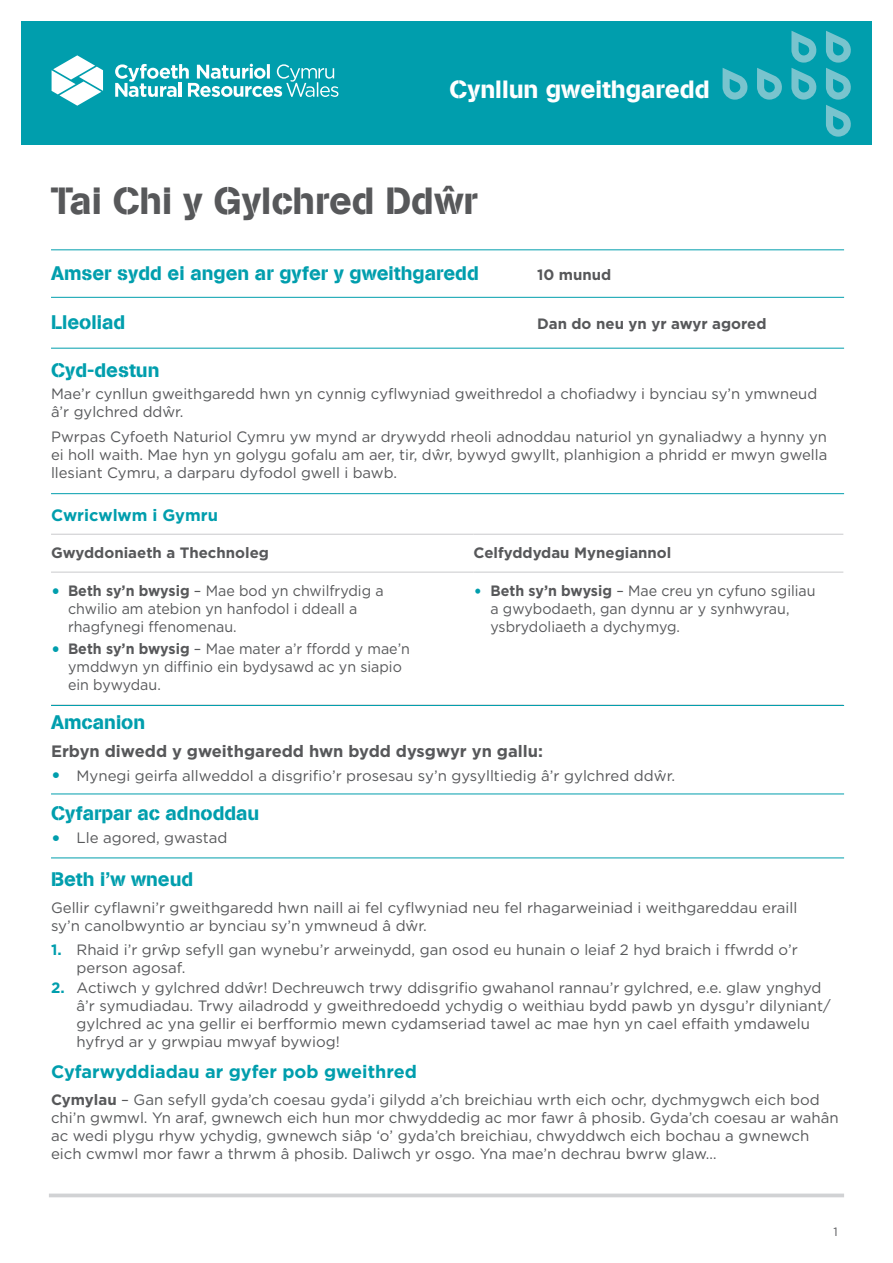
<style>
.page{position:relative;width:893px;height:1263px;background:#fff}
.page>*{position:absolute;margin:0;border:0;box-sizing:border-box;transform-origin:0 0}
.t1{font:37.5px "AG Book Stencil";color:#57585a}
.t2{font:24.75px "AG Book Stencil";color:#fff}
.t3{font:19.5px "AG Book Stencil";color:#009ead}
.t4{font:700 18px "Gotham";color:#009ead}
.t5{font:700 16.5px "Gotham";color:#57585a}
.t6{font:700 16.5px "Gotham";color:#009ead}
.t7{font:15px/18px "Gotham";color:#57585a}
.t8{font:15px/18px "Gotham";color:#57585a;scale:.95 1}
.t9{font:700 15px "Gotham";color:#57585a}
.t10{font:12px "Gotham";color:#57585a}
.s1{font-weight:700;font-size:19.5px;color:#009ead}
.s2{font-weight:700}
.s3{font-size:19.5px;color:#009ead}
.s4{font-weight:700;color:#009ead}
</style>
<div class="page">
<hr style="left:51px;top:534px;width:422px;height:1px;background:#c9cacc">
<hr style="left:473px;top:534px;width:370px;height:1px;background:#c9cacc">
<hr style="left:51px;top:572px;width:422px;height:1px;background:#c9cacc">
<hr style="left:473px;top:572px;width:370px;height:1px;background:#c9cacc">
<svg style="left:49px;top:1193px;width:795px;height:4px;background:#d7d8da"></svg>
<hr style="left:51px;top:297px;width:793px;height:1px;background:#009ead">
<hr style="left:51px;top:348px;width:793px;height:1px;background:#009ead">
<hr style="left:51px;top:249px;width:793px;height:1px;background:#009ead">
<hr style="left:51px;top:493px;width:793px;height:1px;background:#009ead">
<hr style="left:51px;top:793px;width:793px;height:1px;background:#009ead">
<hr style="left:51px;top:857px;width:793px;height:1px;background:#009ead">
<div style="left:21px;top:21px;width:851px;height:124px;background:#009ead"></div>
<svg style="left:52px;top:55px;width:51px;height:51px"></svg>
<svg style="left:115px;top:64px;width:223px;height:33px"></svg>
<svg style="left:757px;top:68px;width:25px;height:32px"></svg>
<svg style="left:722px;top:68px;width:26px;height:32px"></svg>
<svg style="left:791px;top:31px;width:26px;height:69px"></svg>
<svg style="left:826px;top:31px;width:25px;height:106px"></svg>
<hr style="left:51px;top:705px;width:793px;height:1px;background:#009ead">
<h2 class="t2" style="left:449px;top:75px;width:262px">Cynllun gweithgaredd</h2>
<h1 class="t1" style="left:51px;top:178px;width:428px">Tai Chi y Gylchred Dd ˆwr</h1>
<h3 class="t3" style="left:51px;top:261px;width:429px">Amser sydd ei angen ar gyfer y gweithgaredd</h3>
<p class="t9" style="left:537px;top:264px;width:76px">10 munud</p>
<h3 class="t3" style="left:51px;top:311px;width:76px">Lleoliad</h3>
<p class="t9" style="left:537px;top:314px;width:231px">Dan do neu yn yr awyr agored</p>
<h3 class="t3" style="left:51px;top:359px;width:110px">Cyd-destun</h3>
<p class="t7" style="left:51px;top:385px;width:768px">Mae’r cynllun gweithgaredd hwn yn cynnig cyflwyniad gweithredol a chofiadwy i bynciau sy’n ymwneud â’r gylchred ddŵr.</p>
<p class="t7" style="left:51px;top:427px;width:778px;text-align:justify">Pwrpas Cyfoeth Naturiol Cymru yw mynd ar drywydd rheoli adnoddau naturiol yn gynaliadwy a hynny yn ei holl waith. Mae hyn yn golygu gofalu am aer, tir, dŵr, bywyd gwyllt, planhigion a phridd er mwyn gwella llesiant Cymru, a darparu dyfodol gwell i bawb.</p>
<p class="t6" style="left:51px;top:504px;width:168px">Cwricwlwm i Gymru</p>
<p class="t9" style="left:51px;top:542px;width:220px">Gwyddoniaeth a Thechnoleg</p>
<p class="t9" style="left:473px;top:542px;width:199px">Celfyddydau Mynegiannol</p>
<p class="t8" style="left:68px;top:582px;width:334px;text-indent:-17px"><span class="s1">•</span> <span class="s2">Beth sy’n bwysig</span> – Mae bod yn chwilfrydig a chwilio am atebion yn hanfodol i ddeall a rhagfynegi ffenomenau.</p>
<p class="t8" style="left:68px;top:640px;width:361px;text-indent:-17px"><span class="s1">•</span> <span class="s2">Beth sy’n bwysig</span> – Mae mater a’r ffordd y mae’n ymddwyn yn diffinio ein bydysawd ac yn siapio ein bywydau.</p>
<p class="t8" style="left:490px;top:582px;width:344px;text-indent:-17px"><span class="s3">•</span> <span class="s2">Beth sy’n bwysig</span> – Mae creu yn cyfuno sgiliau a gwybodaeth, gan dynnu ar y synhwyrau, ysbrydoliaeth a dychymyg.</p>
<h3 class="t3" style="left:51px;top:710px;width:96px">Amcanion</h3>
<p class="t5" style="left:51px;top:740px;width:493px">Erbyn diwedd y gweithgaredd hwn bydd dysgwyr yn gallu:</p>
<p class="t7" style="left:51px;top:766px;width:626px"><span class="s1">•</span> Mynegi geirfa allweddol a disgrifio’r prosesau sy’n gysylltiedig â’r gylchred ddŵr.</p>
<h3 class="t3" style="left:51px;top:802px;width:210px">Cyfarpar ac adnoddau</h3>
<p class="t7" style="left:51px;top:829px;width:178px"><span class="s1">•</span> Lle agored, gwastad</p>
<h3 class="t3" style="left:51px;top:868px;width:144px">Beth i’w wneud</h3>
<p class="t7" style="left:51px;top:898px;width:748px">Gellir cyflawni’r gweithgaredd hwn naill ai fel cyflwyniad neu fel rhagarweiniad i weithgareddau eraill sy’n canolbwyntio ar bynciau sy’n ymwneud â dŵr.</p>
<p class="t7" style="left:77px;top:941px;width:723px;text-indent:-26px"><span class="s4">1.</span> Rhaid i’r grŵp sefyll gan wynebu’r arweinydd, gan osod eu hunain o leiaf 2 hyd braich i ffwrdd o’r person agosaf.</p>
<p class="t7" style="left:77px;top:979px;width:756px;text-indent:-26px"><span class="s4">2.</span> Actiwch y gylchred ddŵr! Dechreuwch trwy ddisgrifio gwahanol rannau’r gylchred, e.e. glaw ynghyd â’r symudiadau. Trwy ailadrodd y gweithredoedd ychydig o weithiau bydd pawb yn dysgu’r dilyniant/ gylchred ac yna gellir ei berfformio mewn cydamseriad tawel ac mae hyn yn cael effaith ymdawelu hyfryd ar y grwpiau mwyaf bywiog!</p>
<p class="t4" style="left:51px;top:1060px;width:367px">Cyfarwyddiadau ar gyfer pob gweithred</p>
<p class="t7" style="left:51px;top:1090px;width:789px"><span class="s2">Cymylau</span> – Gan sefyll gyda’ch coesau gyda’i gilydd a’ch breichiau wrth eich ochr, dychmygwch eich bod chi’n gwmwl. Yn araf, gwnewch eich hun mor chwyddedig ac mor fawr â phosib. Gyda’ch coesau ar wahân ac wedi plygu rhyw ychydig, gwnewch siâp ‘o’ gyda’ch breichiau, chwyddwch eich bochau a gwnewch eich cwmwl mor fawr a thrwm â phosib. Daliwch yr osgo. Yna mae’n dechrau bwrw glaw…</p>
<p class="t10" style="left:833px;top:1224px;width:6px">1</p>
</div>
